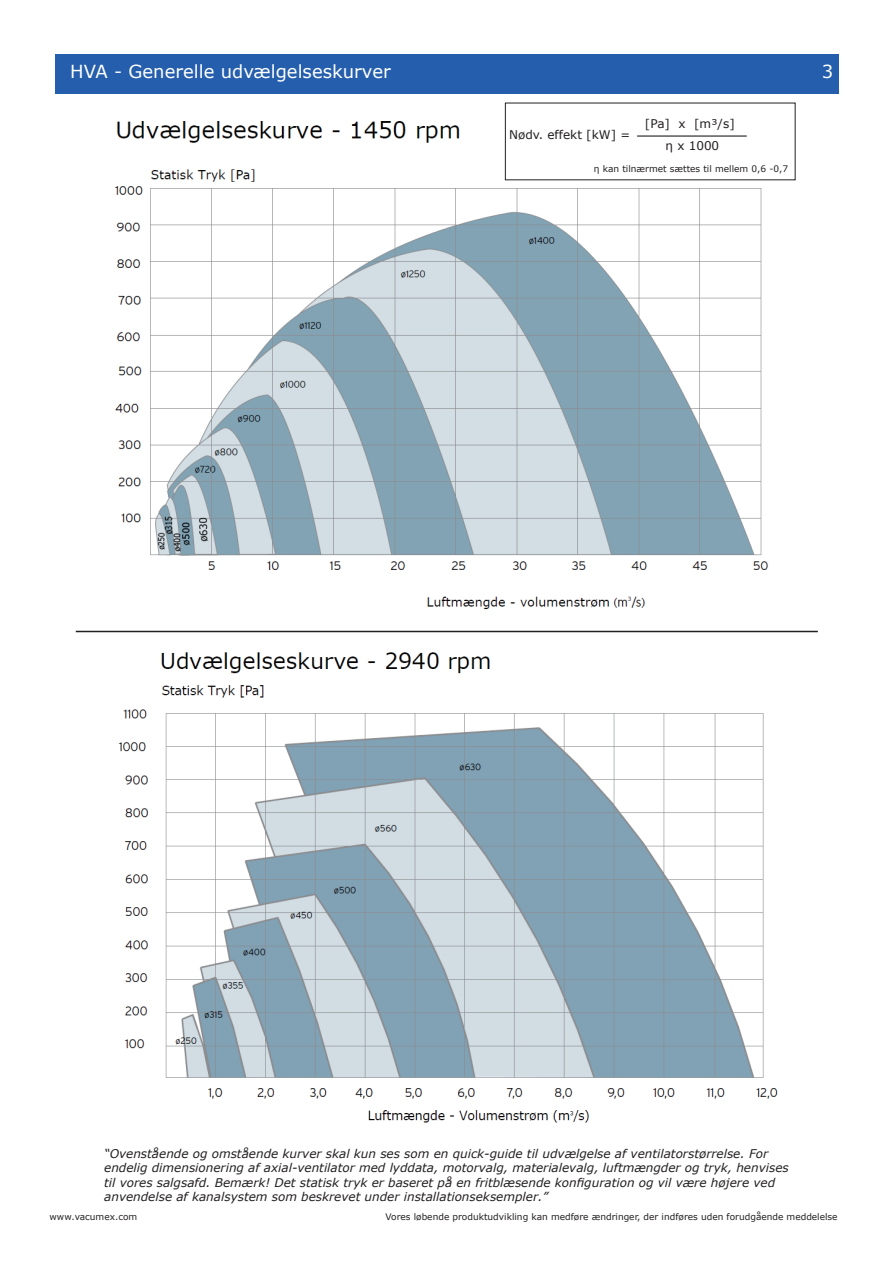
<style>
.page{position:relative;width:893px;height:1263px;background:#fff}
.page>*{position:absolute;margin:0;border:0;box-sizing:border-box;transform-origin:0 0}
.t1{font:18px "Verdana";color:#fff}
.t2{font:italic 12px/14.4px "Verdana";color:#231f20}
.t3{font:12px/21.5px "Verdana";color:#231f20;text-align:center}
.t4{font:9px "Verdana";color:#231f20}
</style>
<div class="page">
<div style="left:55px;top:55px;width:783px;height:39px;background:#245eac"></div>
<img style="left:114px;top:109px;width:682px;height:501px">
<img style="left:118px;top:652px;width:660px;height:471px">
<hr style="left:76px;top:631px;width:742px;height:1px;background:#231f20">
<hr style="left:637px;top:136px;width:110px;height:1px;background:#040503">
<h1 class="t1" style="left:70px;top:60px;width:322px">HVA - Generelle udvælgelseskurver</h1>
<h1 class="t1" style="left:822px;top:60px;width:13px">3</h1>
<p class="t3" style="left:509px;top:124px;width:123px">Nødv. effekt [kW] =</p>
<p class="t3" style="left:645px;top:113px;width:91px">[Pa] x [m³/s] η x 1000</p>
<p class="t4" style="left:594px;top:163px;width:196px">η kan tilnærmet sættes til mellem 0,6 -0,7</p>
<p class="t2" style="left:104px;top:1146px;width:686px">“Ovenstående og omstående kurver skal kun ses som en quick-guide til udvælgelse af ventilatorstørrelse. For endelig dimensionering af axial-ventilator med lyddata, motorvalg, materialevalg, luftmængder og tryk, henvises til vores salgsafd. Bemærk! Det statisk tryk er baseret på en fritblæsende konfiguration og vil være højere ved anvendelse af kanalsystem som beskrevet under installationseksempler.”</p>
<p class="t4" style="left:50px;top:1210px;width:89px">www.vacumex.com</p>
<p class="t4" style="left:386px;top:1211px;width:454px">Vores løbende produktudvikling kan medføre ændringer, der indføres uden forudgående meddelelse</p>
</div>
